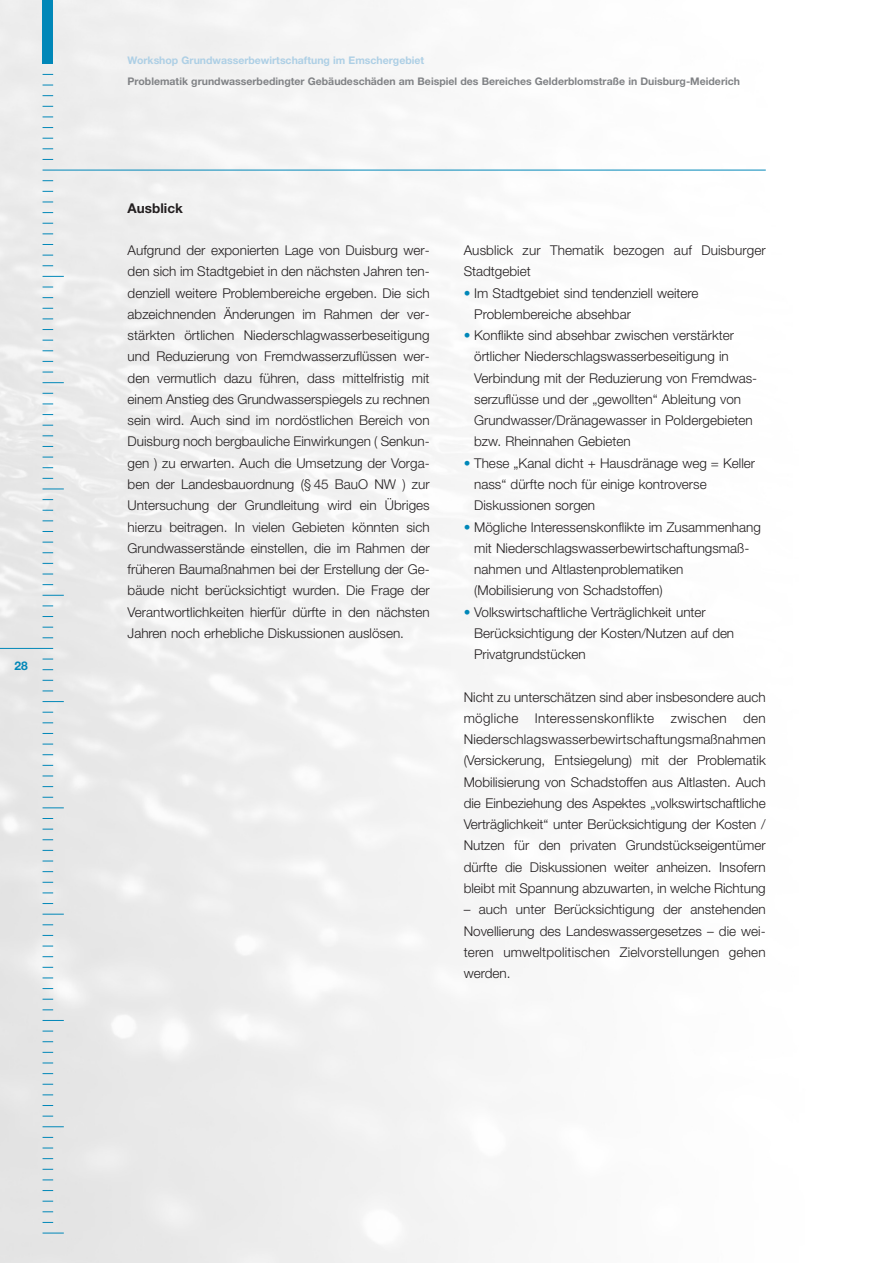
<style>
.page{position:relative;width:893px;height:1263px;background:#fff}
.page>*{position:absolute;margin:0;border:0;box-sizing:border-box;transform-origin:0 0}
.t1{font:300 13.5px/21.3px "Helvetica Neue";color:#231f20}
.t2{font:700 13.5px "Helvetica Neue";color:#231f20}
.t3{font:700 12px "Helvetica Neue";color:#0087b8}
.t4{font:700 10.5px "Helvetica Neue";color:#808285}
.t5{font:700 10.5px "Helvetica Neue";color:#adcfe5}
.s1{color:#0087b8}
</style>
<div class="page">
<img style="left:0;top:0;width:766px;height:1263px">
<hr style="left:43px;top:170px;width:722px;height:1px;background:#0087b8">
<svg style="left:43px;top:276px;width:21px;height:1px"></svg>
<svg style="left:43px;top:382px;width:21px;height:1px"></svg>
<svg style="left:43px;top:489px;width:21px;height:1px"></svg>
<svg style="left:43px;top:595px;width:21px;height:1px"></svg>
<hr style="left:0;top:648px;width:53px;height:1px;background:#0087b8">
<svg style="left:43px;top:701px;width:21px;height:1px"></svg>
<svg style="left:43px;top:808px;width:21px;height:1px"></svg>
<svg style="left:43px;top:914px;width:21px;height:1px"></svg>
<svg style="left:43px;top:1020px;width:21px;height:1px"></svg>
<svg style="left:43px;top:1126px;width:21px;height:1px"></svg>
<svg style="left:43px;top:1233px;width:21px;height:1px"></svg>
<div style="left:43px;top:0;width:10px;height:64px;background:#0087b8"></div>
<p class="t3" style="left:15px;top:661px;width:15px">28</p>
<p class="t5" style="left:128px;top:56px;width:298px">Workshop Grundwasserbewirtschaftung im Emschergebiet</p>
<p class="t4" style="left:128px;top:78px;width:614px">Problematik grundwasserbedingter Gebäudeschäden am Beispiel des Bereiches Gelderblomstraße in Duisburg-Meiderich</p>
<p class="t2" style="left:128px;top:203px;width:57px">Ausblick</p>
<p class="t1" style="left:128px;top:241px;width:303px;text-align:justify">Aufgrund der exponierten Lage von Duisburg wer&shy;den sich im Stadtgebiet in den nächsten Jahren ten&shy;denziell weitere Problembereiche ergeben. Die sich abzeichnenden Änderungen im Rahmen der ver&shy;stärkten örtlichen Niederschlagwasserbeseitigung und Reduzierung von Fremdwasserzuflüssen wer&shy;den vermutlich dazu führen, dass mittelfristig mit einem Anstieg des Grundwasserspiegels zu rechnen sein wird. Auch sind im nordöstlichen Bereich von Duisburg noch bergbauliche Einwirkungen ( Senkun&shy;gen ) zu erwarten. Auch die Umsetzung der Vorga&shy;ben der Landesbauordnung (§ 45 BauO NW ) zur Untersuchung der Grundleitung wird ein Übriges hierzu beitragen. In vielen Gebieten könnten sich Grundwasserstände einstellen, die im Rahmen der früheren Baumaßnahmen bei der Erstellung der Ge&shy;bäude nicht berücksichtigt wurden. Die Frage der Verantwortlichkeiten hierfür dürfte in den nächsten Jahren noch erhebliche Diskussionen auslösen.</p>
<p class="t1" style="left:463px;top:241px;width:303px">Ausblick zur Thematik bezogen auf Duisburger<br>Stadtgebiet</p>
<p class="t1" style="left:474px;top:283px;width:226px;text-indent:-11px"><span class="s1">•</span> Im Stadtgebiet sind tendenziell weitere<br>Problembereiche absehbar</p>
<p class="t1" style="left:474px;top:326px;width:284px;text-indent:-11px"><span class="s1">•</span> Konflikte sind absehbar zwischen verstärkter örtlicher Niederschlagswasserbeseitigung in Verbindung mit der Reduzierung von Fremdwas&shy;serzuflüsse und der „gewollten“ Ableitung von Grundwasser/Dränagewasser in Poldergebieten bzw. Rheinnahen Gebieten</p>
<p class="t1" style="left:474px;top:454px;width:282px;text-indent:-11px"><span class="s1">•</span> These „Kanal dicht + Hausdränage weg = Keller nass“ dürfte noch für einige kontroverse<br>Diskussionen sorgen</p>
<p class="t1" style="left:474px;top:517px;width:288px;text-indent:-11px"><span class="s1">•</span> Mögliche Interessenskonflikte im Zusammenhang mit Niederschlagswasserbewirtschaftungsmaß&shy;nahmen und Altlastenproblematiken (Mobilisierung von Schadstoffen)</p>
<p class="t1" style="left:474px;top:602px;width:261px;text-indent:-11px"><span class="s1">•</span> Volkswirtschaftliche Verträglichkeit unter<br>Berücksichtigung der Kosten/Nutzen auf den<br>Privatgrundstücken</p>
<p class="t1" style="left:463px;top:687px;width:303px;text-align:justify">Nicht zu unterschätzen sind aber insbesondere auch mögliche Interessenskonflikte zwischen den Niederschlagswasserbewirtschaftungsmaßnahmen (Versickerung, Entsiegelung) mit der Problematik Mobilisierung von Schadstoffen aus Altlasten. Auch die Einbeziehung des Aspektes „volkswirtschaftliche Verträglichkeit“ unter Berücksichtigung der Kosten / Nutzen für den privaten Grundstückseigentümer dürfte die Diskussionen weiter anheizen. Insofern bleibt mit Spannung abzuwarten, in welche Richtung</p>
<p class="t1" style="left:463px;top:900px;width:303px;text-align:justify">– auch unter Berücksichtigung der anstehenden Novellierung des Landeswassergesetzes – die wei&shy;teren umweltpolitischen Zielvorstellungen gehen werden.</p>
</div>
